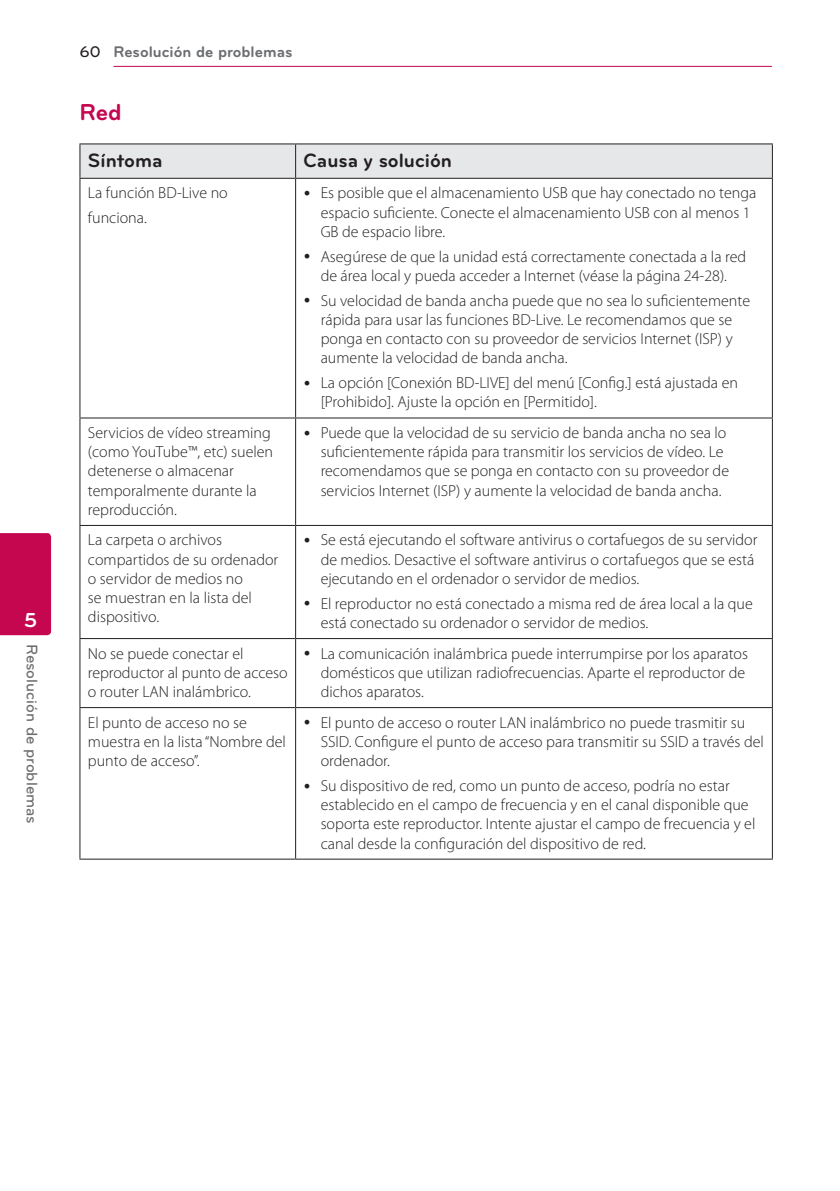
<style>
.page{position:relative;width:840px;height:1191px;background:#fff}
.page>*{position:absolute;margin:0;border:0;box-sizing:border-box;transform-origin:0 0}
.Title_2{font:700 24px "Bryant LG";color:#c50750}
.t1{font:700 21px "Bryant LG";color:#fff}
.Title_3{font:700 20px "Bryant LG";color:#231f20}
.Content_text_Bullet{font:300 16px/19.2px "Myriad Pro";color:#231f20}
.Content_text_Light{font:300 16px/19.2px "Myriad Pro";color:#231f20}
.Chapter_Title_Top_L{font:700 16px "Bryant LG";color:#6c6d70}
.Chapter_Title_Side{font:500 16px "Bryant LG";color:#6c6d70}
.Page_No_left{font:500 16px "Bryant LG";color:#231f20}
</style>
<div class="page">
<hr style="left:113px;top:66px;width:658px;height:1px;background:#c50750">
<div style="left:0;top:533px;width:51px;height:102px;background:#c50750"></div>
<svg style="left:80px;top:144px;width:691px;height:34px;background:#e1e2e4"></svg>
<hr style="left:79px;top:178px;width:216px;height:1px;background:#231f20">
<hr style="left:295px;top:178px;width:477px;height:1px;background:#231f20">
<hr style="left:79px;top:417px;width:216px;height:1px;background:#231f20">
<hr style="left:295px;top:417px;width:477px;height:1px;background:#231f20">
<hr style="left:79px;top:525px;width:216px;height:1px;background:#231f20">
<hr style="left:295px;top:525px;width:477px;height:1px;background:#231f20">
<hr style="left:79px;top:638px;width:216px;height:1px;background:#231f20">
<hr style="left:295px;top:638px;width:477px;height:1px;background:#231f20">
<hr style="left:79px;top:707px;width:216px;height:1px;background:#231f20">
<hr style="left:295px;top:707px;width:477px;height:1px;background:#231f20">
<hr style="left:79px;top:143px;width:216px;height:1px;background:#231f20">
<hr style="left:79px;top:144px;width:1px;height:34px;background:#231f20">
<hr style="left:295px;top:143px;width:477px;height:1px;background:#231f20">
<hr style="left:295px;top:144px;width:1px;height:34px;background:#231f20">
<hr style="left:771px;top:144px;width:1px;height:34px;background:#231f20">
<hr style="left:79px;top:179px;width:1px;height:238px;background:#231f20">
<hr style="left:295px;top:179px;width:1px;height:238px;background:#231f20">
<hr style="left:771px;top:179px;width:1px;height:238px;background:#231f20">
<hr style="left:79px;top:418px;width:1px;height:107px;background:#231f20">
<hr style="left:295px;top:418px;width:1px;height:107px;background:#231f20">
<hr style="left:771px;top:418px;width:1px;height:107px;background:#231f20">
<hr style="left:79px;top:526px;width:1px;height:112px;background:#231f20">
<hr style="left:295px;top:526px;width:1px;height:112px;background:#231f20">
<hr style="left:771px;top:526px;width:1px;height:112px;background:#231f20">
<hr style="left:79px;top:639px;width:1px;height:68px;background:#231f20">
<hr style="left:295px;top:639px;width:1px;height:68px;background:#231f20">
<hr style="left:771px;top:639px;width:1px;height:68px;background:#231f20">
<hr style="left:79px;top:708px;width:1px;height:150px;background:#231f20">
<hr style="left:295px;top:708px;width:1px;height:150px;background:#231f20">
<hr style="left:771px;top:708px;width:1px;height:150px;background:#231f20">
<hr style="left:79px;top:858px;width:216px;height:1px;background:#231f20">
<hr style="left:295px;top:858px;width:477px;height:1px;background:#231f20">
<p class="t1" style="left:24px;top:606px;width:15px">5</p>
<p class="Chapter_Title_Side" style="left:42px;top:643px;width:182px;rotate:90deg">Resolución de problemas</p>
<p class="Page_No_left" style="left:79px;top:42px;width:23px">60</p>
<p class="Chapter_Title_Top_L" style="left:113px;top:42px;width:180px">Resolución de problemas</p>
<p class="Title_2" style="left:79px;top:97px;width:44px">Red</p>
<p class="Title_3" style="left:88px;top:148px;width:76px">Síntoma</p>
<p class="Title_3" style="left:303px;top:148px;width:150px">Causa y solución</p>
<p class="Content_text_Light" style="left:88px;top:183px;width:141px">La función BD-Live no</p>
<p class="Content_text_Light" style="left:88px;top:208px;width:60px">funciona.</p>
<p class="Content_text_Bullet" style="left:320px;top:183px;width:437px">Es posible que el almacenamiento USB que hay conectado no tenga espacio suficiente. Conecte el almacenamiento USB con al menos 1<br>GB de espacio libre.</p>
<p class="Content_text_Bullet" style="left:320px;top:246px;width:427px">Asegúrese de que la unidad está correctamente conectada a la red de área local y pueda acceder a Internet (véase la página 24-28).</p>
<p class="Content_text_Bullet" style="left:320px;top:290px;width:430px">Su velocidad de banda ancha puede que no sea lo suficientemente rápida para usar las funciones BD-Live. Le recomendamos que se ponga en contacto con su proveedor de servicios Internet (ISP) y aumente la velocidad de banda ancha.</p>
<p class="Content_text_Bullet" style="left:320px;top:373px;width:418px">La opción [Conexión BD-LIVE] del menú [Config.] está ajustada en [Prohibido]. Ajuste la opción en [Permitido].</p>
<p class="Content_text_Light" style="left:88px;top:423px;width:187px">Servicios de vídeo streaming (como YouTube™, etc) suelen detenerse o almacenar temporalmente durante la reproducción.</p>
<p class="Content_text_Bullet" style="left:320px;top:423px;width:409px">Puede que la velocidad de su servicio de banda ancha no sea lo suficientemente rápida para transmitir los servicios de vídeo. Le recomendamos que se ponga en contacto con su proveedor de servicios Internet (ISP) y aumente la velocidad de banda ancha.</p>
<p class="Content_text_Light" style="left:88px;top:530px;width:192px">La carpeta o archivos compartidos de su ordenador o servidor de medios no<br>se muestran en la lista del dispositivo.</p>
<p class="Content_text_Bullet" style="left:320px;top:530px;width:438px">Se está ejecutando el software antivirus o cortafuegos de su servidor de medios. Desactive el software antivirus o cortafuegos que se está ejecutando en el ordenador o servidor de medios.</p>
<p class="Content_text_Bullet" style="left:320px;top:593px;width:433px">El reproductor no está conectado a misma red de área local a la que está conectado su ordenador o servidor de medios.</p>
<p class="Content_text_Light" style="left:88px;top:643px;width:201px">No se puede conectar el reproductor al punto de acceso o router LAN inalámbrico.</p>
<p class="Content_text_Bullet" style="left:320px;top:643px;width:428px">La comunicación inalámbrica puede interrumpirse por los aparatos domésticos que utilizan radiofrecuencias. Aparte el reproductor de dichos aparatos.</p>
<p class="Content_text_Light" style="left:88px;top:712px;width:199px">El punto de acceso no se muestra en la lista “Nombre del punto de acceso”.</p>
<p class="Content_text_Bullet" style="left:320px;top:712px;width:444px">El punto de acceso o router LAN inalámbrico no puede trasmitir su<br>SSID. Configure el punto de acceso para transmitir su SSID a través del ordenador.</p>
<p class="Content_text_Bullet" style="left:320px;top:776px;width:436px">Su dispositivo de red, como un punto de acceso, podría no estar establecido en el campo de frecuencia y en el canal disponible que soporta este reproductor. Intente ajustar el campo de frecuencia y el canal desde la configuración del dispositivo de red.</p>
</div>
